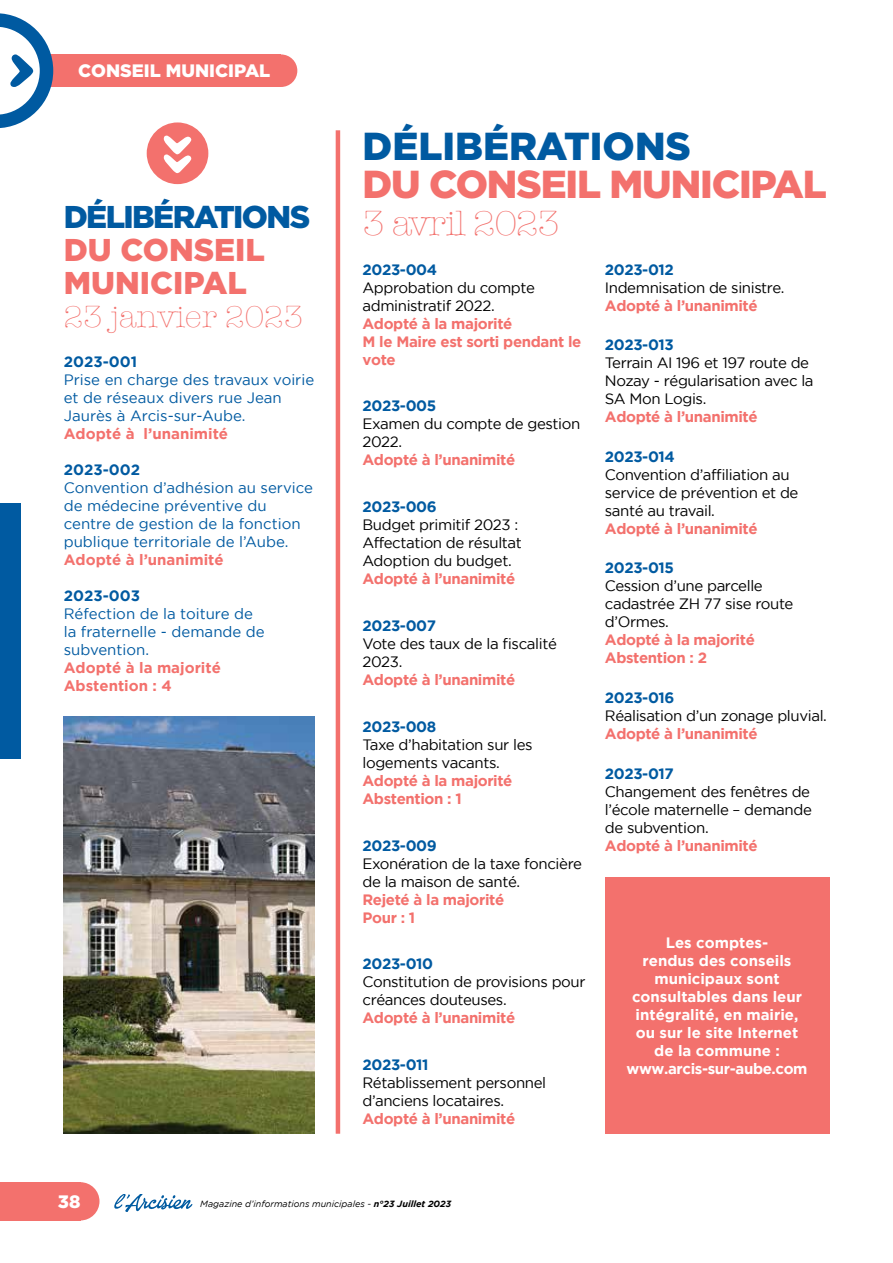
<style>
.page{position:relative;width:893px;height:1263px;background:#fff}
.page>*{position:absolute;margin:0;border:0;box-sizing:border-box;transform-origin:0 0}
.t1{font:900 39px "Gotham";letter-spacing:-.03em;color:#f3716d}
.t2{font:900 39px "Gotham";color:#005aa1}
.t3{font:300 36px "American Typewriter";letter-spacing:-.025em;color:#f3716d}
.t4{font:900 31.5px/33px "Gotham";color:#f3716d}
.t5{font:900 31.5px "Gotham";letter-spacing:-.05em;color:#005aa1}
.t6{font:300 31.5px "American Typewriter";color:#f3716d}
.t7{font:900 18px "Gotham";color:#fff}
.t8{font:15px/18px "Gotham";letter-spacing:-.025em;color:#000}
.t9{font:700 15px/18px "Gotham";letter-spacing:-.025em;color:#f3716d}
.t10{font:15px/18px "Gotham";color:#005aa1}
.t11{font:700 15px "Gotham";letter-spacing:-.025em;color:#005aa1}
.t12{font:700 15px/18px "Gotham";color:#fff;text-align:center}
.t13{font:700 15px/18px "Gotham";color:#f3716d}
.t14{font:italic 9px "Gotham";color:#000}
.s1{font-weight:700}
</style>
<div class="page">
<svg style="left:147px;top:122px;width:61px;height:62px"></svg>
<hr style="left:336px;top:130px;width:4px;height:1004px;background:#f3716d">
<div style="left:605px;top:878px;width:224px;height:256px;background:#f3716d"></div>
<img style="left:64px;top:717px;width:251px;height:416px">
<div style="left:265px;top:54px;width:32px;height:33px;background:#f3716d;border-radius:50%"></div>
<div style="left:44px;top:54px;width:237px;height:33px;background:#f3716d"></div>
<div style="left:61px;top:1182px;width:38px;height:38px;background:#f3716d;border-radius:50%"></div>
<svg style="left:114px;top:1194px;width:78px;height:17px"></svg>
<div style="left:0;top:1182px;width:80px;height:38px;background:#f3716d"></div>
<div style="left:0;top:504px;width:21px;height:255px;background:#005aa1"></div>
<svg style="left:0;top:13px;width:53px;height:115px"></svg>
<p class="t7" style="left:78px;top:61px;width:194px">CONSEIL MUNICIPAL</p>
<h3 class="t5" style="left:64px;top:199px;width:248px">DÉLIBÉRATIONS</h3>
<h3 class="t4" style="left:64px;top:233px;width:203px">DU CONSEIL<br>MUNICIPAL</h3>
<h3 class="t6" style="left:64px;top:294px;width:241px">23 janvier 2023</h3>
<p class="t11" style="left:64px;top:353px;width:75px">2023-001</p>
<p class="t10" style="left:64px;top:370px;width:252px">Prise en charge des travaux voirie et de réseaux divers rue Jean<br>Jaurès à Arcis-sur-Aube.</p>
<p class="t13" style="left:64px;top:424px;width:166px">Adopté à l’unanimité</p>
<p class="t11" style="left:64px;top:461px;width:78px">2023-002</p>
<p class="t10" style="left:64px;top:478px;width:251px">Convention d’adhésion au service de médecine préventive du centre de gestion de la fonction publique territoriale de l’Aube.</p>
<p class="t13" style="left:64px;top:550px;width:161px">Adopté à l’unanimité</p>
<p class="t11" style="left:64px;top:587px;width:78px">2023-003</p>
<p class="t10" style="left:64px;top:604px;width:202px">Réfection de la toiture de la fraternelle - demande de subvention.</p>
<p class="t13" style="left:64px;top:658px;width:159px">Adopté à la majorité<br>Abstention : 4</p>
<h1 class="t2" style="left:362px;top:124px;width:330px">DÉLIBÉRATIONS</h1>
<h1 class="t1" style="left:362px;top:161px;width:466px">DU CONSEIL MUNICIPAL</h1>
<h2 class="t3" style="left:362px;top:197px;width:199px">3 avril 2023</h2>
<p class="t11" style="left:362px;top:261px;width:76px">2023-004</p>
<p class="t8" style="left:362px;top:278px;width:174px">Approbation du compte administratif 2022.</p>
<p class="t9" style="left:362px;top:314px;width:220px">Adopté à la majorité<br>M le Maire est sorti pendant le vote</p>
<p class="t11" style="left:362px;top:397px;width:75px">2023-005</p>
<p class="t8" style="left:362px;top:415px;width:219px">Examen du compte de gestion<br>2022.</p>
<p class="t9" style="left:362px;top:451px;width:154px">Adopté à l’unanimité</p>
<p class="t11" style="left:362px;top:498px;width:76px">2023-006</p>
<p class="t8" style="left:362px;top:516px;width:161px">Budget primitif 2023 :<br>Affectation de résultat<br>Adoption du budget.</p>
<p class="t9" style="left:362px;top:569px;width:154px">Adopté à l’unanimité</p>
<p class="t11" style="left:362px;top:617px;width:75px">2023-007</p>
<p class="t8" style="left:362px;top:634px;width:196px">Vote des taux de la fiscalité<br>2023.</p>
<p class="t9" style="left:362px;top:670px;width:154px">Adopté à l’unanimité</p>
<p class="t11" style="left:362px;top:718px;width:75px">2023-008</p>
<p class="t8" style="left:362px;top:735px;width:172px">Taxe d’habitation sur les logements vacants.</p>
<p class="t9" style="left:362px;top:771px;width:151px">Adopté à la majorité<br>Abstention : 1</p>
<p class="t11" style="left:362px;top:837px;width:76px">2023-009</p>
<p class="t8" style="left:362px;top:854px;width:221px">Exonération de la taxe foncière de la maison de santé.</p>
<p class="t9" style="left:362px;top:890px;width:143px">Rejeté à la majorité<br>Pour : 1</p>
<p class="t11" style="left:362px;top:955px;width:72px">2023-010</p>
<p class="t8" style="left:362px;top:973px;width:224px">Constitution de provisions pour créances douteuses.</p>
<p class="t9" style="left:362px;top:1009px;width:154px">Adopté à l’unanimité</p>
<p class="t11" style="left:362px;top:1056px;width:68px">2023-011</p>
<p class="t8" style="left:362px;top:1074px;width:185px">Rétablissement personnel d’anciens locataires.</p>
<p class="t9" style="left:362px;top:1109px;width:154px">Adopté à l’unanimité</p>
<p class="t11" style="left:605px;top:261px;width:71px">2023-012</p>
<p class="t8" style="left:605px;top:278px;width:181px">Indemnisation de sinistre.</p>
<p class="t9" style="left:605px;top:296px;width:154px">Adopté à l’unanimité</p>
<p class="t11" style="left:605px;top:336px;width:71px">2023-013</p>
<p class="t8" style="left:605px;top:354px;width:210px">Terrain AI 196 et 197 route de<br>Nozay - régularisation avec la<br>SA Mon Logis.</p>
<p class="t9" style="left:605px;top:407px;width:154px">Adopté à l’unanimité</p>
<p class="t11" style="left:605px;top:448px;width:72px">2023-014</p>
<p class="t8" style="left:605px;top:465px;width:195px">Convention d’affiliation au service de prévention et de santé au travail.</p>
<p class="t9" style="left:605px;top:519px;width:154px">Adopté à l’unanimité</p>
<p class="t11" style="left:605px;top:559px;width:71px">2023-015</p>
<p class="t8" style="left:605px;top:577px;width:190px">Cession d’une parcelle cadastrée ZH 77 sise route d’Ormes.</p>
<p class="t9" style="left:605px;top:631px;width:151px">Adopté à la majorité<br>Abstention : 2</p>
<p class="t11" style="left:605px;top:689px;width:71px">2023-016</p>
<p class="t8" style="left:605px;top:706px;width:224px">Réalisation d’un zonage pluvial.</p>
<p class="t9" style="left:605px;top:724px;width:154px">Adopté à l’unanimité</p>
<p class="t11" style="left:605px;top:765px;width:71px">2023-017</p>
<p class="t8" style="left:605px;top:782px;width:209px;text-align:justify">Changement des fenêtres de l’école maternelle – demande de subvention.</p>
<p class="t9" style="left:605px;top:836px;width:154px">Adopté à l’unanimité</p>
<p class="t12" style="left:627px;top:933px;width:182px">Les comptes-<br>rendus des conseils municipaux sont consultables dans leur intégralité, en mairie, ou sur le site Internet de la commune : www.arcis-sur-aube.com</p>
<p class="t7" style="left:58px;top:1191px;width:24px">38</p>
<p class="t14" style="left:200px;top:1199px;width:252px">Magazine d’informations municipales - <span class="s1">n°23 Juillet 2023</span></p>
</div>
